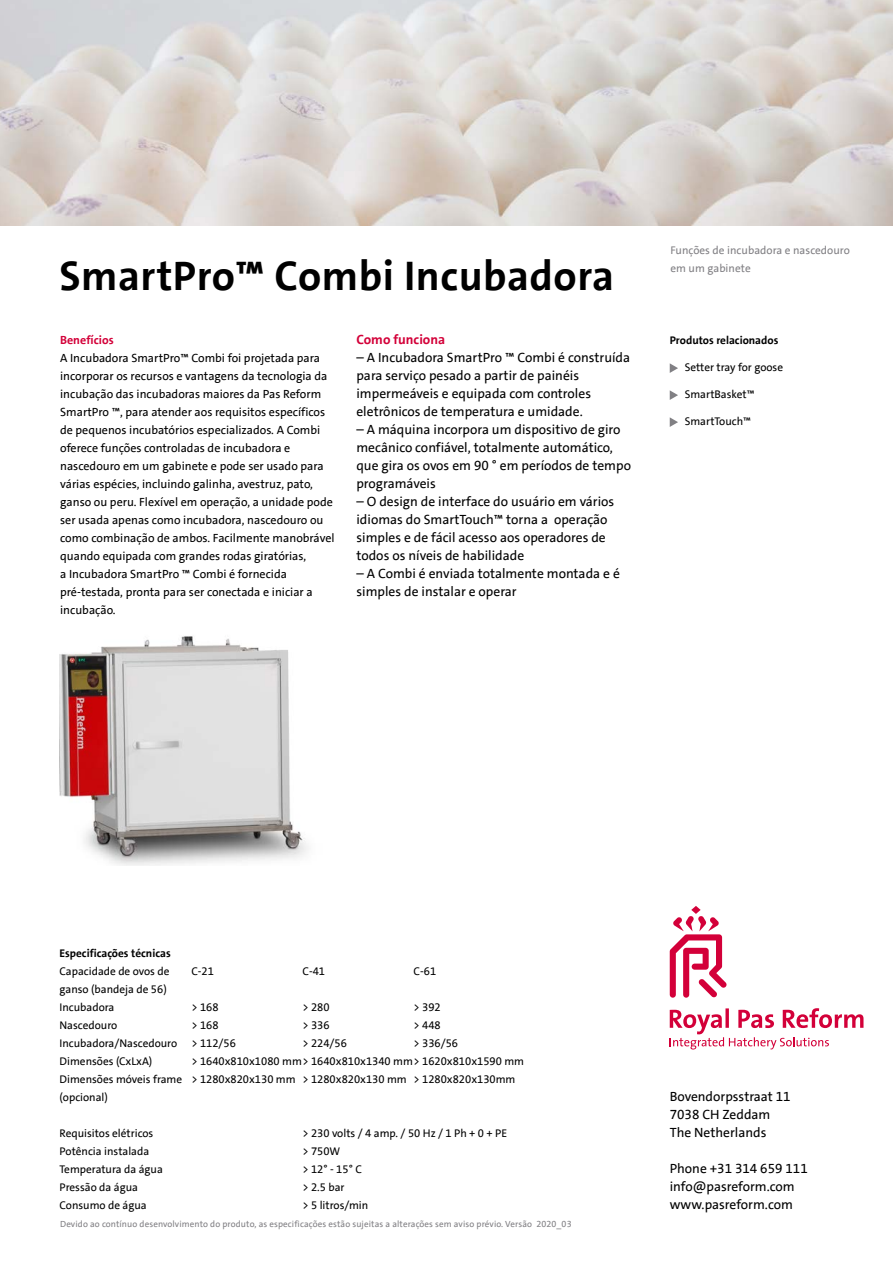
<style>
.page{position:relative;width:893px;height:1263px;background:#fff}
.page>*{position:absolute;margin:0;border:0;box-sizing:border-box;transform-origin:0 0}
.t1{font:700 42px "The Sans LT";letter-spacing:.01em;color:#000}
.t2{font:13.5px/18px "The Sans LT";color:#000}
.t3{font:700 13.5px "The Sans LT";color:#d30039}
.t4{font:12px/18px "The Sans LT";color:#000}
.t5{font:700 12px "The Sans LT";color:#d30039}
.t6{font:11.25px/18px "The Sans LT";color:#000}
.t7{font:700 11.25px "The Sans LT";color:#000}
.t8{font:11.25px/18px "The Sans LT";letter-spacing:.005em;color:#818084}
.t9{font:9px "The Sans LT";letter-spacing:.01em;color:#818084}
</style>
<div class="page">
<svg style="left:670px;top:906px;width:193px;height:143px"></svg>
<img style="left:0;top:0;width:893px;height:225px">
<svg style="left:670px;top:363px;width:8px;height:10px"></svg>
<svg style="left:670px;top:390px;width:8px;height:10px"></svg>
<svg style="left:670px;top:417px;width:8px;height:10px"></svg>
<img style="left:60px;top:636px;width:248px;height:229px">
<h1 class="t1" style="left:60px;top:249px;width:556px">SmartPro™ Combi Incubadora</h1>
<p class="t5" style="left:60px;top:333px;width:55px">Benefícios</p>
<p class="t4" style="left:60px;top:349px;width:276px">A Incubadora SmartPro™ Combi foi projetada para incorporar os recursos e vantagens da tecnologia da incubação das incubadoras maiores da Pas Reform SmartPro ™, para atender aos requisitos específicos de pequenos incubatórios especializados. A Combi oferece funções controladas de incubadora e nascedouro em um gabinete e pode ser usado para várias espécies, incluindo galinha, avestruz, pato, ganso ou peru. Flexível em operação, a unidade pode ser usada apenas como incubadora, nascedouro ou como combinação de ambos. Facilmente manobrável quando equipada com grandes rodas giratórias,<br>a Incubadora SmartPro ™ Combi é fornecida pré-testada, pronta para ser conectada e iniciar a incubação.</p>
<p class="t3" style="left:356px;top:331px;width:90px">Como funciona</p>
<p class="t2" style="left:356px;top:349px;width:275px">– A Incubadora SmartPro ™ Combi é construída para serviço pesado a partir de painéis impermeáveis e equipada com controles eletrônicos de temperatura e umidade.</p>
<p class="t2" style="left:356px;top:421px;width:276px">– A máquina incorpora um dispositivo de giro mecânico confiável, totalmente automático, que gira os ovos em 90 ° em períodos de tempo programáveis</p>
<p class="t2" style="left:356px;top:493px;width:259px">– O design de interface do usuário em vários idiomas do SmartTouch™ torna a operação simples e de fácil acesso aos operadores de todos os níveis de habilidade</p>
<p class="t2" style="left:356px;top:565px;width:265px">– A Combi é enviada totalmente montada e é simples de instalar e operar</p>
<p class="t8" style="left:670px;top:242px;width:181px">Funções de incubadora e nascedouro em um gabinete</p>
<p class="t7" style="left:670px;top:333px;width:110px">Produtos relacionados</p>
<p class="t6" style="left:685px;top:359px;width:100px">Setter tray for goose</p>
<p class="t6" style="left:685px;top:386px;width:71px">SmartBasket™</p>
<p class="t6" style="left:685px;top:413px;width:68px">SmartTouch™</p>
<p class="t7" style="left:60px;top:945px;width:113px">Especificações técnicas</p>
<p class="t6" style="left:60px;top:962px;width:111px">Capacidade de ovos de ganso (bandeja de 56)</p>
<p class="t6" style="left:191px;top:962px;width:24px">C-21</p>
<p class="t6" style="left:302px;top:962px;width:24px">C-41</p>
<p class="t6" style="left:414px;top:962px;width:24px">C-61</p>
<p class="t6" style="left:60px;top:998px;width:56px">Incubadora</p>
<p class="t6" style="left:191px;top:998px;width:29px">&gt; 168</p>
<p class="t6" style="left:302px;top:998px;width:29px">&gt; 280</p>
<p class="t6" style="left:414px;top:998px;width:29px">&gt; 392</p>
<p class="t6" style="left:60px;top:1016px;width:59px">Nascedouro</p>
<p class="t6" style="left:191px;top:1016px;width:29px">&gt; 168</p>
<p class="t6" style="left:302px;top:1016px;width:29px">&gt; 336</p>
<p class="t6" style="left:414px;top:1016px;width:29px">&gt; 448</p>
<p class="t6" style="left:60px;top:1034px;width:119px">Incubadora/Nascedouro</p>
<p class="t6" style="left:191px;top:1034px;width:46px">&gt; 112/56</p>
<p class="t6" style="left:302px;top:1034px;width:46px">&gt; 224/56</p>
<p class="t6" style="left:414px;top:1034px;width:46px">&gt; 336/56</p>
<p class="t6" style="left:60px;top:1052px;width:94px">Dimensões (CxLxA)</p>
<p class="t6" style="left:191px;top:1052px;width:334px">&gt; 1640x810x1080 mm&gt; 1640x810x1340 mm&gt; 1620x810x1590 mm</p>
<p class="t6" style="left:60px;top:1070px;width:124px">Dimensões móveis frame (opcional)</p>
<p class="t6" style="left:191px;top:1070px;width:326px">&gt; 1280x820x130 mm &gt; 1280x820x130 mm &gt; 1280x820x130mm</p>
<p class="t6" style="left:60px;top:1124px;width:95px">Requisitos elétricos</p>
<p class="t6" style="left:302px;top:1124px;width:206px">&gt; 230 volts / 4 amp. / 50 Hz / 1 Ph + 0 + PE</p>
<p class="t6" style="left:60px;top:1142px;width:91px">Potência instalada</p>
<p class="t6" style="left:302px;top:1142px;width:39px">&gt; 750W</p>
<p class="t6" style="left:60px;top:1160px;width:105px">Temperatura da água<br>Pressão da água<br>Consumo de água</p>
<p class="t6" style="left:302px;top:1160px;width:67px">&gt; 12° - 15° C &gt; 2.5 bar<br>&gt; 5 litros/min</p>
<p class="t9" style="left:60px;top:1218px;width:513px">Devido ao contínuo desenvolvimento do produto, as especificações estão sujeitas a alterações sem aviso prévio. Versão 2020_03</p>
<p class="t2" style="left:670px;top:1087px;width:122px">Bovendorpsstraat 11<br>7038 CH Zeddam<br>The Netherlands</p>
<p class="t2" style="left:670px;top:1159px;width:140px">Phone +31 314 659 111 info@pasreform.com www.pasreform.com</p>
</div>
